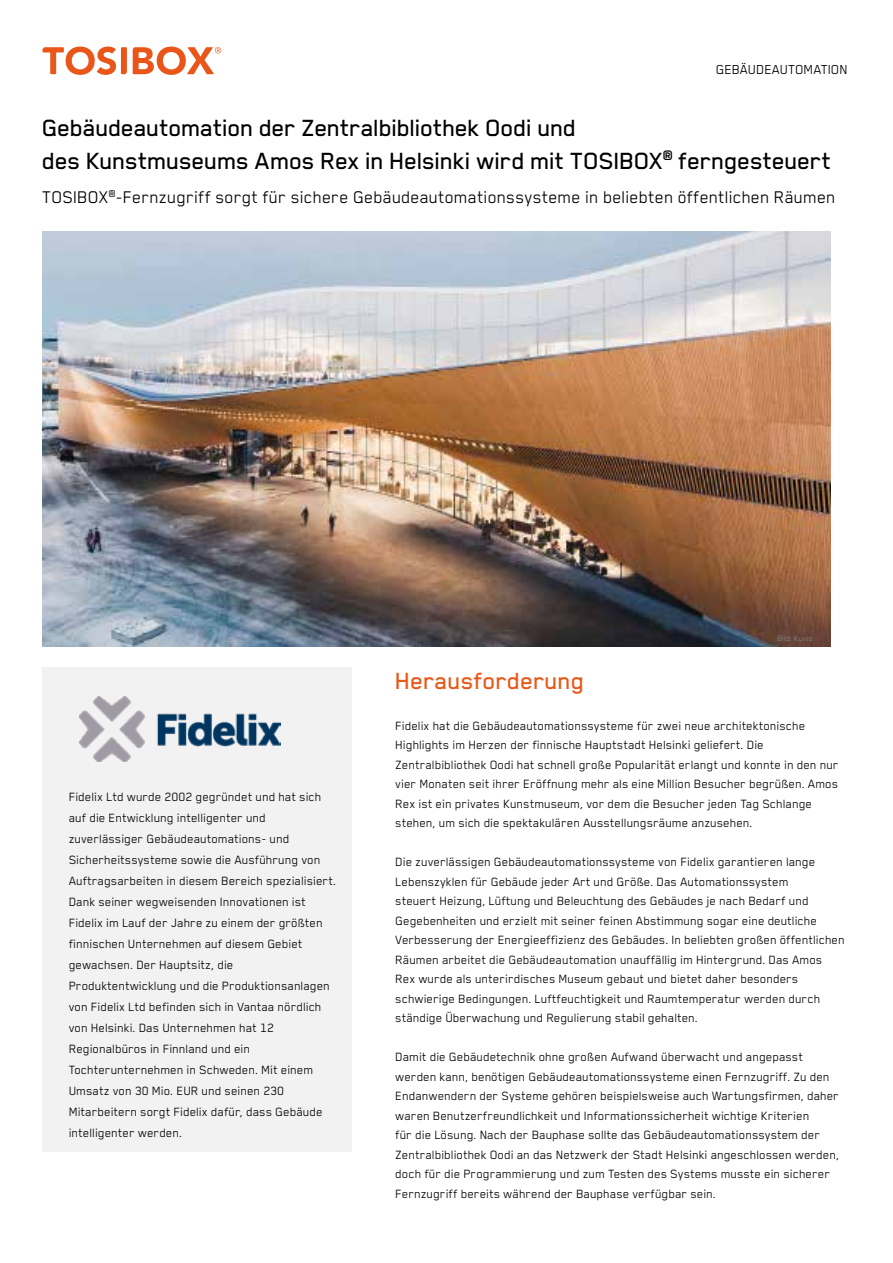
<style>
.page{position:relative;width:893px;height:1263px;background:#fff}
.page>*{position:absolute;margin:0;border:0;box-sizing:border-box;transform-origin:0 0}
.t1{font:500 27px/33px "Blender";letter-spacing:-.015em;color:#000}
.t2{font:500 27px "Blender";color:#ea5616}
.t3{font:19.5px "Blender";color:#000}
.t4{font:15px "Blender";color:#000}
.t5{font:13.8px/19.5px "Blender";color:#000}
.t6{font:9px "Blender";color:#878787}
</style>
<div class="page">
<svg style="left:43px;top:47px;width:178px;height:28px"></svg>
<div style="left:43px;top:667px;width:309px;height:485px;background:#f2f2f2"></div>
<img style="left:80px;top:696px;width:201px;height:66px">
<img style="left:43px;top:232px;width:788px;height:414px">
<p class="t4" style="left:716px;top:62px;width:134px">GEBÄUDEAUTOMATION</p>
<h1 class="t1" style="left:43px;top:110px;width:791px">Gebäudeautomation der Zentralbibliothek Oodi und<br>des Kunstmuseums Amos Rex in Helsinki wird mit TOSIBOX<sup>®</sup> ferngesteuert</h1>
<h2 class="t3" style="left:43px;top:187px;width:795px">TOSIBOX<sup>®</sup>-Fernzugriff sorgt für sichere Gebäudeautomationssysteme in beliebten öffentlichen Räumen</h2>
<p class="t5" style="left:69px;top:786px;width:269px;line-height:21px">Fidelix Ltd wurde 2002 gegründet und hat sich auf die Entwicklung intelligenter und zuverlässiger Gebäudeautomations- und Sicherheitssysteme sowie die Ausführung von Auftragsarbeiten in diesem Bereich spezialisiert.<br>Dank seiner wegweisenden Innovationen ist Fidelix im Lauf der Jahre zu einem der größten finnischen Unternehmen auf diesem Gebiet gewachsen. Der Hauptsitz, die Produktentwicklung und die Produktionsanlagen von Fidelix Ltd befinden sich in Vantaa nördlich von Helsinki. Das Unternehmen hat 12<br>Regionalbüros in Finnland und ein Tochterunternehmen in Schweden. Mit einem Umsatz von 30 Mio. EUR und seinen 230<br>Mitarbeitern sorgt Fidelix dafür, dass Gebäude intelligenter werden.</p>
<p class="t6" style="left:777px;top:634px;width:37px">Bild: Kuvio</p>
<h1 class="t2" style="left:396px;top:666px;width:191px">Herausforderung</h1>
<p class="t5" style="left:396px;top:715px;width:445px">Fidelix hat die Gebäudeautomationssysteme für zwei neue architektonische Highlights im Herzen der finnische Hauptstadt Helsinki geliefert. Die Zentralbibliothek Oodi hat schnell große Popularität erlangt und konnte in den nur vier Monaten seit ihrer Eröffnung mehr als eine Million Besucher begrüßen. Amos Rex ist ein privates Kunstmuseum, vor dem die Besucher jeden Tag Schlange stehen, um sich die spektakulären Ausstellungsräume anzusehen.</p>
<p class="t5" style="left:396px;top:852px;width:451px">Die zuverlässigen Gebäudeautomationssysteme von Fidelix garantieren lange Lebenszyklen für Gebäude jeder Art und Größe. Das Automationssystem<br>steuert Heizung, Lüftung und Beleuchtung des Gebäudes je nach Bedarf und Gegebenheiten und erzielt mit seiner feinen Abstimmung sogar eine deutliche Verbesserung der Energieeffizienz des Gebäudes. In beliebten großen öffentlichen Räumen arbeitet die Gebäudeautomation unauffällig im Hintergrund. Das Amos Rex wurde als unterirdisches Museum gebaut und bietet daher besonders schwierige Bedingungen. Luftfeuchtigkeit und Raumtemperatur werden durch ständige Überwachung und Regulierung stabil gehalten.</p>
<p class="t5" style="left:396px;top:1047px;width:445px">Damit die Gebäudetechnik ohne großen Aufwand überwacht und angepasst werden kann, benötigen Gebäudeautomationssysteme einen Fernzugriff. Zu den Endanwendern der Systeme gehören beispielsweise auch Wartungsfirmen, daher waren Benutzerfreundlichkeit und Informationssicherheit wichtige Kriterien<br>für die Lösung. Nach der Bauphase sollte das Gebäudeautomationssystem der Zentralbibliothek Oodi an das Netzwerk der Stadt Helsinki angeschlossen werden, doch für die Programmierung und zum Testen des Systems musste ein sicherer Fernzugriff bereits während der Bauphase verfügbar sein.</p>
</div>
